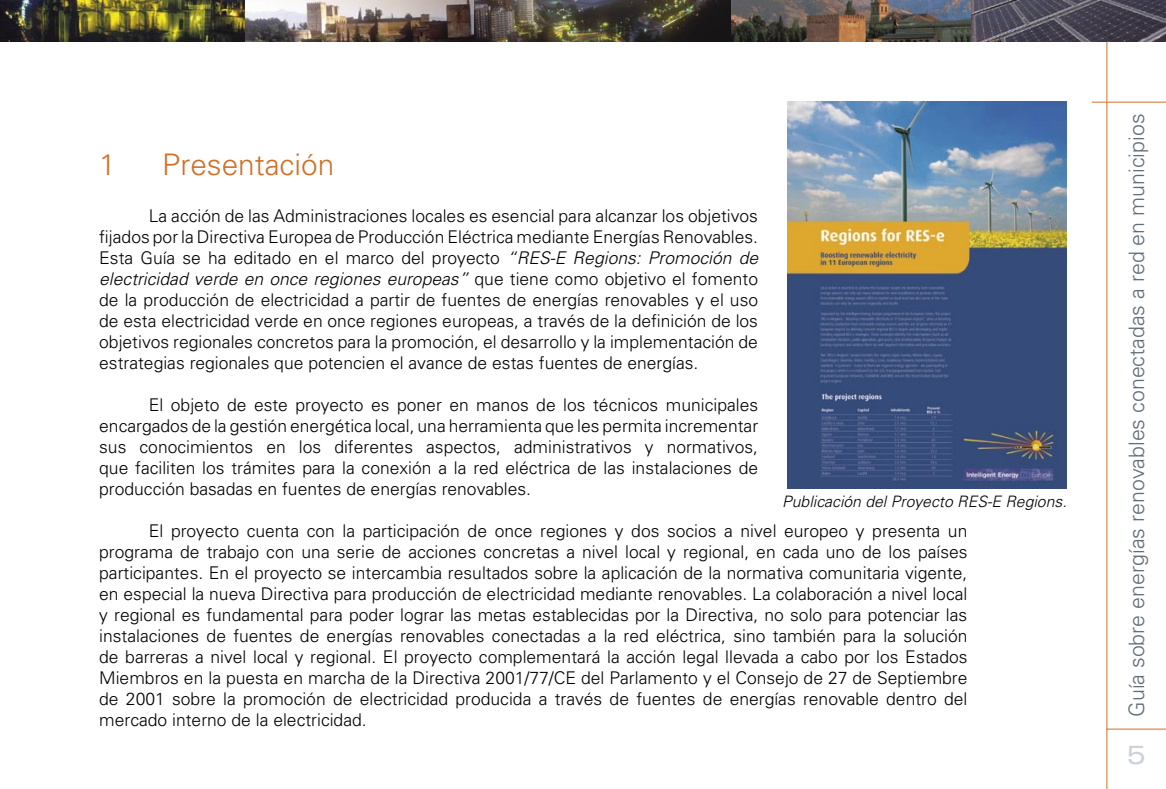
<style>
.page{position:relative;width:1166px;height:789px;background:#fff}
.page>*{position:absolute;margin:0;border:0;box-sizing:border-box;transform-origin:0 0}
.t1{font:300 29.75px "Univers";color:#cf7127}
.t2{font:expanded 26.25px "Univers";color:#ccd2d8}
.t3{font:300 21.35px "Univers";color:#616d78}
.t4{font:300 17.5px/21px "Univers";color:#000;text-align:justify}
.t5{font:italic 300 15.75px "Univers";color:#000}
.s1{font-style:italic}
</style>
<div class="page">
<hr style="left:1091px;top:102px;width:75px;height:1px;background:#cf7127">
<hr style="left:1106px;top:0;width:1px;height:789px;background:#cf7127">
<hr style="left:1106px;top:728px;width:60px;height:1px;background:#cf7127">
<img style="left:247px;top:0;width:720px;height:41px">
<img style="left:0;top:0;width:247px;height:41px">
<img style="left:967px;top:0;width:199px;height:41px">
<img style="left:788px;top:102px;width:279px;height:386px">
<h1 class="t1" style="left:99px;top:146px;width:18px">1</h1>
<h1 class="t1" style="left:162px;top:146px;width:173px">Presentación</h1>
<p class="t4" style="left:99px;top:206px;width:660px;text-indent:50px">La acción de las Administraciones locales es esencial para alcanzar los objetivos fijados por la Directiva Europea de Producción Eléctrica mediante Energías Renovables.<br>Esta Guía se ha editado en el marco del proyecto <span class="s1">“RES-E Regions: Promoción de electricidad verde en once regiones europeas”</span> que tiene como objetivo el fomento de la producción de electricidad a partir de fuentes de energías renovables y el uso de esta electricidad verde en once regiones europeas, a través de la definición de los objetivos regionales concretos para la promoción, el desarrollo y la implementación de estrategias regionales que potencien el avance de estas fuentes de energías.</p>
<p class="t4" style="left:99px;top:395px;width:660px;text-indent:50px">El objeto de este proyecto es poner en manos de los técnicos municipales encargados de la gestión energética local, una herramienta que les permita incrementar sus conocimientos en los diferentes aspectos, administrativos y normativos, que faciliten los trámites para la conexión a la red eléctrica de las instalaciones de producción basadas en fuentes de energías renovables.</p>
<p class="t4" style="left:99px;top:521px;width:870px;text-indent:50px">El proyecto cuenta con la participación de once regiones y dos socios a nivel europeo y presenta un programa de trabajo con una serie de acciones concretas a nivel local y regional, en cada uno de los países participantes. En el proyecto se intercambia resultados sobre la aplicación de la normativa comunitaria vigente, en especial la nueva Directiva para producción de electricidad mediante renovables. La colaboración a nivel local y regional es fundamental para poder lograr las metas establecidas por la Directiva, no solo para potenciar las instalaciones de fuentes de energías renovables conectadas a la red eléctrica, sino también para la solución de barreras a nivel local y regional. El proyecto complementará la acción legal llevada a cabo por los Estados Miembros en la puesta en marcha de la Directiva 2001/77/CE del Parlamento y el Consejo de 27 de Septiembre de 2001 sobre la promoción de electricidad producida a través de fuentes de energías renovable dentro del mercado interno de la electricidad.</p>
<p class="t5" style="left:782px;top:492px;width:286px">Publicación del Proyecto RES-E Regions.</p>
<p class="t3" style="left:1123px;top:717px;width:604px;rotate:-90deg">Guía sobre energías renovables conectadas a red en municipios</p>
<h2 class="t2" style="left:1126px;top:738px;width:21px">5</h2>
</div>
